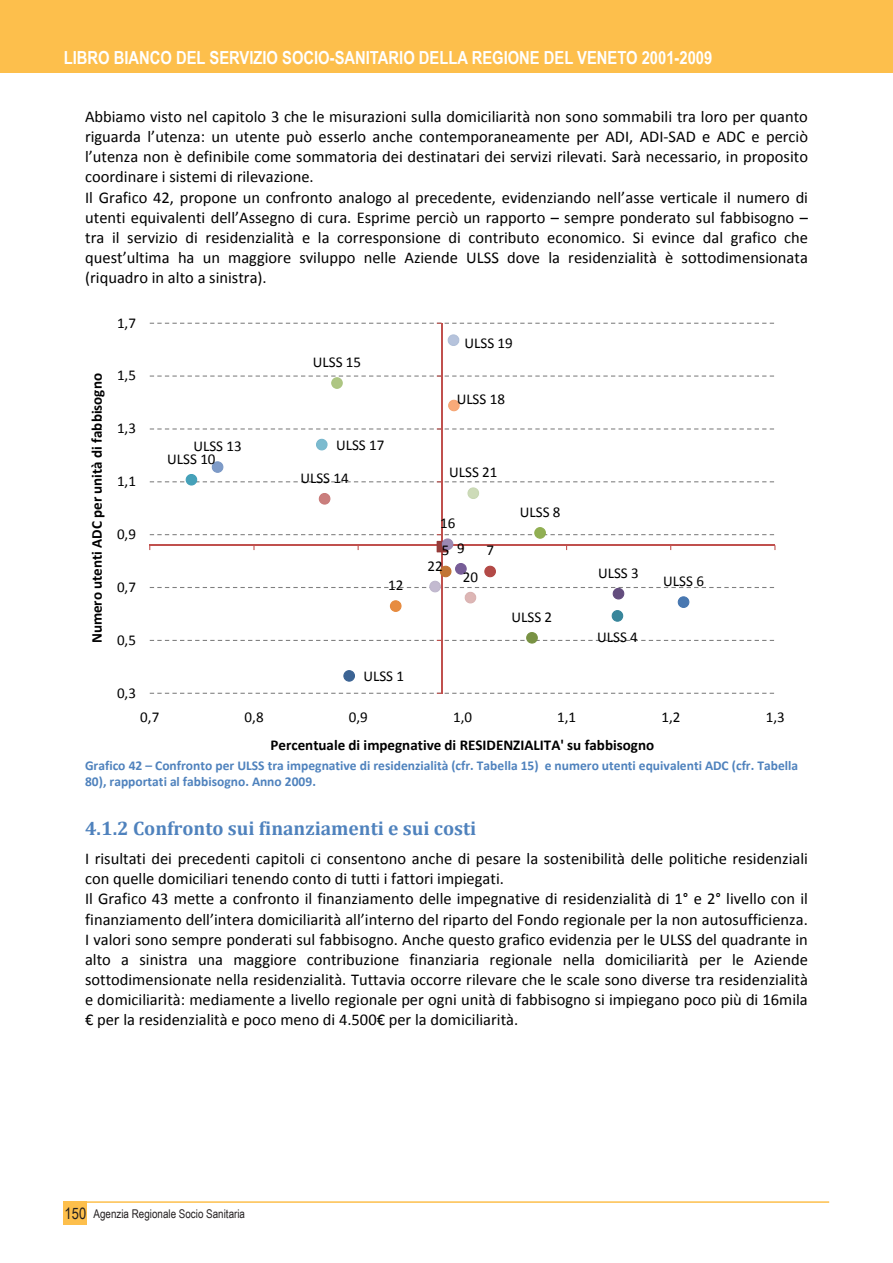
<style>
.page{position:relative;width:893px;height:1263px;background:#fff}
.page>*{position:absolute;margin:0;border:0;box-sizing:border-box;transform-origin:0 0}
.t1{font:700 19.5px "Cambria";color:#4f82bd}
.t2{font:700 18px "Arial Narrow";color:#fff}
.t3{font:16.5px/20.1px "Calibri";color:#000}
.t4{font:15.75px "Arial Narrow";color:#231f20}
.t5{font:15px "Calibri";color:#000}
.t6{font:700 15px "Calibri";color:#000}
.t7{font:700 13.5px/16.4px "Calibri";color:#4f82bd}
.t8{font:12px "Arial Narrow";color:#231f20}
</style>
<div class="page">
<div style="left:0;top:0;width:893px;height:72px;background:#fdbf4c"></div>
<hr style="left:64px;top:1201px;width:765px;height:2px;background:#fdbf4c">
<div style="left:64px;top:1201px;width:23px;height:24px;background:#fdbf4c"></div>
<svg style="left:150px;top:323px;width:624px;height:371px"></svg>
<hr style="left:441px;top:323px;width:1px;height:370px;background:#c0504d">
<hr style="left:150px;top:545px;width:625px;height:1px;background:#c0504d">
<svg style="left:343px;top:670px;width:12px;height:12px"></svg>
<svg style="left:526px;top:632px;width:12px;height:12px"></svg>
<svg style="left:613px;top:588px;width:11px;height:11px"></svg>
<svg style="left:612px;top:610px;width:11px;height:12px"></svg>
<svg style="left:678px;top:596px;width:11px;height:12px"></svg>
<svg style="left:484px;top:566px;width:12px;height:11px"></svg>
<svg style="left:534px;top:527px;width:12px;height:12px"></svg>
<svg style="left:186px;top:474px;width:11px;height:11px"></svg>
<svg style="left:390px;top:600px;width:11px;height:12px"></svg>
<svg style="left:212px;top:461px;width:11px;height:12px"></svg>
<svg style="left:319px;top:493px;width:11px;height:12px"></svg>
<svg style="left:331px;top:377px;width:12px;height:12px"></svg>
<svg style="left:437px;top:534px;width:16px;height:18px"></svg>
<svg style="left:316px;top:439px;width:12px;height:11px"></svg>
<svg style="left:448px;top:400px;width:12px;height:11px"></svg>
<svg style="left:448px;top:334px;width:11px;height:12px"></svg>
<svg style="left:467px;top:487px;width:12px;height:12px"></svg>
<svg style="left:429px;top:563px;width:47px;height:40px"></svg>
<p class="t2" style="left:64px;top:47px;width:650px">LIBRO BIANCO DEL SERVIZIO SOCIO-SANITARIO DELLA REGIONE DEL VENETO 2001-2009</p>
<p class="t3" style="left:85px;top:106px;width:725px">Abbiamo visto nel capitolo 3 che le misurazioni sulla domiciliarità non sono sommabili tra loro per quanto riguarda l’utenza: un utente può esserlo anche contemporaneamente per ADI, ADI‐SAD e ADC e perciò l’utenza non è definibile come sommatoria dei destinatari dei servizi rilevati. Sarà necessario, in proposito coordinare i sistemi di rilevazione.<br>Il Grafico 42, propone un confronto analogo al precedente, evidenziando nell’asse verticale il numero di utenti equivalenti dell’Assegno di cura. Esprime perciò un rapporto – sempre ponderato sul fabbisogno – tra il servizio di residenzialità e la corresponsione di contributo economico. Si evince dal grafico che quest’ultima ha un maggiore sviluppo nelle Aziende ULSS dove la residenzialità è sottodimensionata (riquadro in alto a sinistra).</p>
<p class="t6" style="left:87px;top:643px;width:272px;rotate:-90deg">Numero utenti ADC per unità di fabbisogno</p>
<p class="t5" style="left:117px;top:313px;width:21px">1,7</p>
<p class="t5" style="left:117px;top:366px;width:21px">1,5</p>
<p class="t5" style="left:117px;top:419px;width:21px">1,3</p>
<p class="t5" style="left:117px;top:472px;width:21px">1,1</p>
<p class="t5" style="left:117px;top:525px;width:21px">0,9</p>
<p class="t5" style="left:117px;top:578px;width:21px">0,7</p>
<p class="t5" style="left:117px;top:630px;width:21px">0,5</p>
<p class="t5" style="left:117px;top:683px;width:21px">0,3</p>
<p class="t5" style="left:193px;top:437px;width:50px">ULSS 13</p>
<p class="t5" style="left:167px;top:449px;width:50px">ULSS 10</p>
<p class="t5" style="left:313px;top:353px;width:50px">ULSS 15</p>
<p class="t5" style="left:336px;top:435px;width:50px">ULSS 17</p>
<p class="t5" style="left:300px;top:468px;width:50px">ULSS 14</p>
<p class="t5" style="left:388px;top:576px;width:17px">12</p>
<p class="t5" style="left:363px;top:667px;width:42px">ULSS 1</p>
<p class="t5" style="left:464px;top:334px;width:50px">ULSS 19</p>
<p class="t5" style="left:457px;top:389px;width:50px">ULSS 18</p>
<p class="t5" style="left:449px;top:463px;width:50px">ULSS 21</p>
<p class="t5" style="left:440px;top:514px;width:17px">16</p>
<p class="t5" style="left:442px;top:541px;width:9px">5</p>
<p class="t5" style="left:428px;top:556px;width:17px">22</p>
<p class="t5" style="left:457px;top:538px;width:9px">9</p>
<p class="t5" style="left:463px;top:567px;width:17px">20</p>
<p class="t5" style="left:486px;top:541px;width:9px">7</p>
<p class="t5" style="left:520px;top:503px;width:42px">ULSS 8</p>
<p class="t5" style="left:512px;top:607px;width:42px">ULSS 2</p>
<p class="t5" style="left:598px;top:563px;width:42px">ULSS 3</p>
<p class="t5" style="left:597px;top:628px;width:42px">ULSS 4</p>
<p class="t5" style="left:663px;top:572px;width:42px">ULSS 6</p>
<p class="t5" style="left:140px;top:707px;width:21px">0,7</p>
<p class="t5" style="left:245px;top:707px;width:21px">0,8</p>
<p class="t5" style="left:349px;top:707px;width:21px">0,9</p>
<p class="t5" style="left:453px;top:707px;width:21px">1,0</p>
<p class="t5" style="left:557px;top:707px;width:21px">1,1</p>
<p class="t5" style="left:661px;top:707px;width:21px">1,2</p>
<p class="t5" style="left:766px;top:707px;width:21px">1,3</p>
<p class="t6" style="left:271px;top:736px;width:385px">Percentuale di impegnative di RESIDENZIALITA' su fabbisogno</p>
<p class="t7" style="left:85px;top:756px;width:715px">Grafico 42 – Confronto per ULSS tra impegnative di residenzialità (cfr. Tabella 15) e numero utenti equivalenti ADC (cfr. Tabella<br>80), rapportati al fabbisogno. Anno 2009.</p>
<p class="t1" style="left:85px;top:817px;width:393px">4.1.2 Confronto sui finanziamenti e sui costi</p>
<p class="t3" style="left:85px;top:848px;width:724px">I risultati dei precedenti capitoli ci consentono anche di pesare la sostenibilità delle politiche residenziali con quelle domiciliari tenendo conto di tutti i fattori impiegati.<br>Il Grafico 43 mette a confronto il finanziamento delle impegnative di residenzialità di 1° e 2° livello con il finanziamento dell’intera domiciliarità all’interno del riparto del Fondo regionale per la non autosufficienza.<br>I valori sono sempre ponderati sul fabbisogno. Anche questo grafico evidenzia per le ULSS del quadrante in alto a sinistra una maggiore contribuzione finanziaria regionale nella domiciliarità per le Aziende sottodimensionate nella residenzialità. Tuttavia occorre rilevare che le scale sono diverse tra residenzialità e domiciliarità: mediamente a livello regionale per ogni unità di fabbisogno si impiegano poco più di 16mila € per la residenzialità e poco meno di 4.500€ per la domiciliarità.</p>
<p class="t4" style="left:64px;top:1204px;width:23px">150</p>
<p class="t8" style="left:94px;top:1206px;width:153px">Agenzia Regionale Socio Sanitaria</p>
</div>
